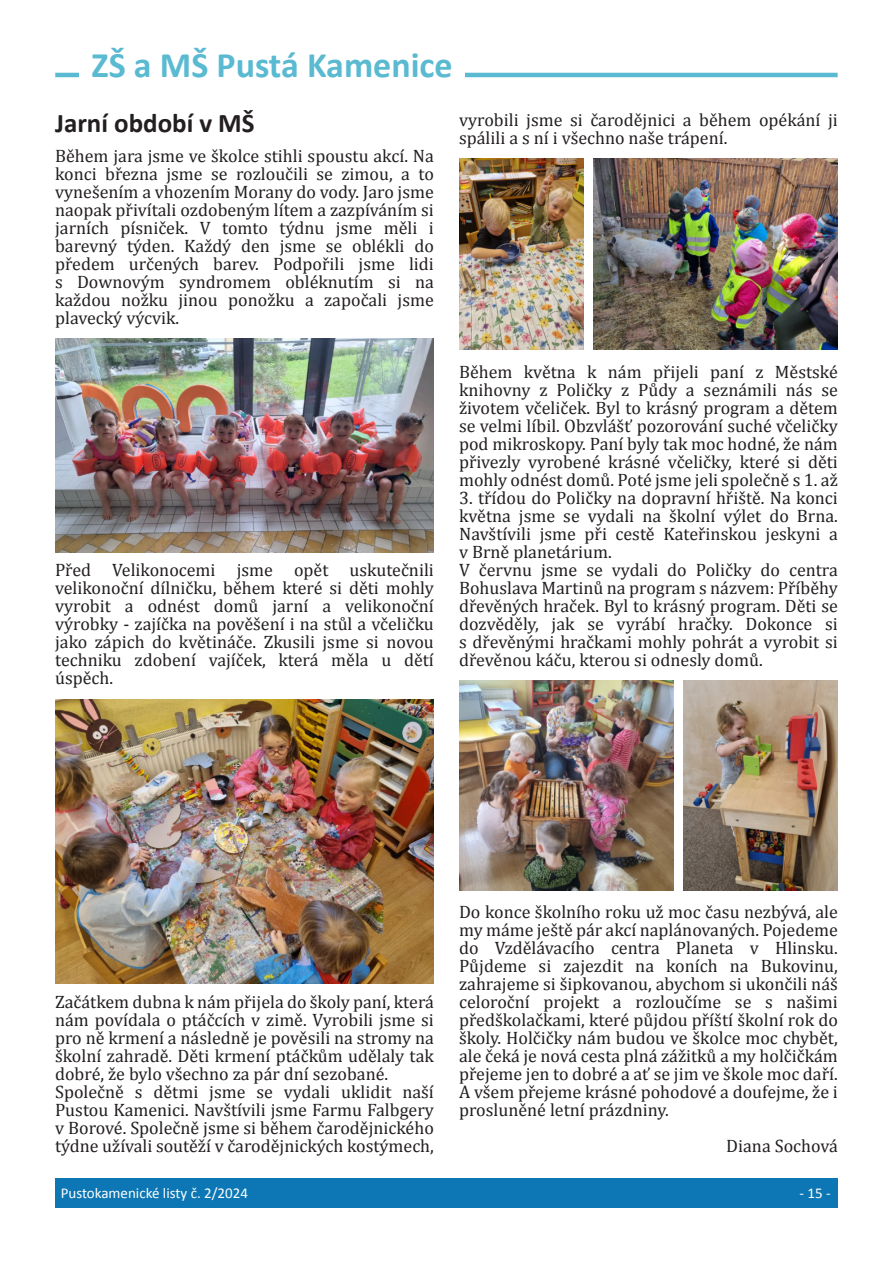
<style>
.page{position:relative;width:893px;height:1263px;background:#fff}
.page>*{position:absolute;margin:0;border:0;box-sizing:border-box;transform-origin:0 0}
.t1{font:700 36px "Calibri";color:#59bad1}
.t2{font:700 27px "Calibri";color:#231f20}
.t3{font:18px/18px "Cambria";color:#231f20;text-align:justify}
.t4{font:15px "Calibri";color:#fff}
</style>
<div class="page">
<div style="left:55px;top:1178px;width:783px;height:30px;background:#0c77b4"></div>
<hr style="left:55px;top:73px;width:783px;height:4px;background:#59bad1">
<div style="left:79px;top:43px;width:385px;height:43px;background:#fff"></div>
<img style="left:55px;top:339px;width:379px;height:213px">
<img style="left:55px;top:699px;width:379px;height:284px">
<img style="left:459px;top:159px;width:124px;height:191px">
<img style="left:593px;top:159px;width:245px;height:191px">
<img style="left:459px;top:681px;width:215px;height:209px">
<img style="left:684px;top:681px;width:154px;height:209px">
<h1 class="t1" style="left:92px;top:50px;width:363px">ZŠ a MŠ Pustá Kamenice</h1>
<h2 class="t2" style="left:55px;top:112px;width:201px">Jarní období v MŠ</h2>
<p class="t3" style="left:55px;top:148px;width:380px">Během jara jsme ve školce stihli spoustu akcí. Na konci března jsme se rozloučili se zimou, a to vynešením a vhozením Morany do vody. Jaro jsme naopak přivítali ozdobeným lítem a zazpíváním si jarních písniček. V tomto týdnu jsme měli i barevný týden. Každý den jsme se oblékli do předem určených barev. Podpořili jsme lidi s Downovým syndromem obléknutím si na každou nožku jinou ponožku a započali jsme plavecký výcvik.</p>
<p class="t3" style="left:459px;top:112px;width:380px">vyrobili jsme si čarodějnici a během opékání ji spálili a s ní i všechno naše trápení.</p>
<p class="t3" style="left:55px;top:562px;width:380px">Před Velikonocemi jsme opět uskutečnili velikonoční dílničku, během které si děti mohly vyrobit a odnést domů jarní a velikonoční výrobky - zajíčka na pověšení i na stůl a včeličku jako zápich do květináče. Zkusili jsme si novou techniku zdobení vajíček, která měla u dětí úspěch.</p>
<p class="t3" style="left:459px;top:364px;width:380px">Během května k nám přijeli paní z Městské knihovny z Poličky z Půdy a seznámili nás se životem včeliček. Byl to krásný program a dětem se velmi líbil. Obzvlášť pozorování suché včeličky pod mikroskopy. Paní byly tak moc hodné, že nám přivezly vyrobené krásné včeličky, které si děti mohly odnést domů. Poté jsme jeli společně s 1. až</p>
<p class="t3" style="left:459px;top:490px;width:380px;text-align:left">3. třídou do Poličky na dopravní hřiště. Na konci května jsme se vydali na školní výlet do Brna.<br>Navštívili jsme při cestě Kateřinskou jeskyni a v Brně planetárium.<br>V červnu jsme se vydali do Poličky do centra Bohuslava Martinů na program s názvem: Příběhy dřevěných hraček. Byl to krásný program. Děti se dozvěděly, jak se vyrábí hračky. Dokonce si s dřevěnými hračkami mohly pohrát a vyrobit si dřevěnou káču, kterou si odnesly domů.</p>
<p class="t3" style="left:55px;top:994px;width:380px;text-align:left">Začátkem dubna k nám přijela do školy paní, která nám povídala o ptáčcích v zimě. Vyrobili jsme si pro ně krmení a následně je pověsili na stromy na školní zahradě. Děti krmení ptáčkům udělaly tak dobré, že bylo všechno za pár dní sezobané.<br>Společně s dětmi jsme se vydali uklidit naší Pustou Kamenici. Navštívili jsme Farmu Falbgery v Borové. Společně jsme si během čarodějnického týdne užívali soutěží v čarodějnických kostýmech,</p>
<p class="t3" style="left:459px;top:904px;width:380px">Do konce školního roku už moc času nezbývá, ale my máme ještě pár akcí naplánovaných. Pojedeme do Vzdělávacího centra Planeta v Hlinsku.<br>Půjdeme si zajezdit na koních na Bukovinu, zahrajeme si šipkovanou, abychom si ukončili náš celoroční projekt a rozloučíme se s našimi předškolačkami, které půjdou příští školní rok do školy. Holčičky nám budou ve školce moc chybět, ale čeká je nová cesta plná zážitků a my holčičkám přejeme jen to dobré a ať se jim ve škole moc daří.<br>A všem přejeme krásné pohodové a doufejme, že i prosluněné letní prázdniny.</p>
<p class="t3" style="left:726px;top:1138px;width:113px">Diana Sochová</p>
<p class="t4" style="left:61px;top:1187px;width:189px">Pustokamenické listy č. 2/2024</p>
<p class="t4" style="left:799px;top:1186px;width:33px">- 15 -</p>
</div>
